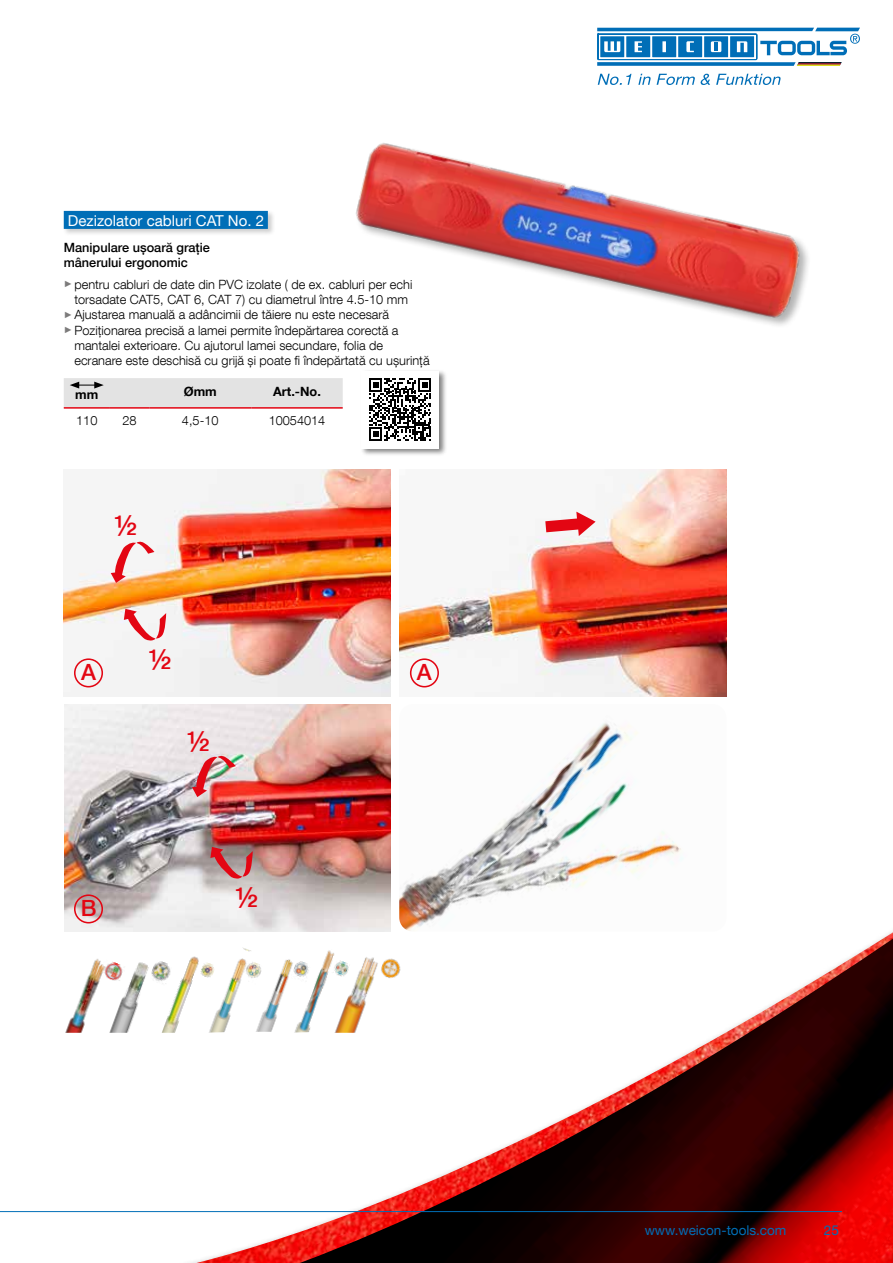
<style>
.page{position:relative;width:893px;height:1263px;background:#fff}
.page>*{position:absolute;margin:0;border:0;box-sizing:border-box;transform-origin:0 0}
.t1{font:500 27.6px "Helvetica Neue LT Com";color:#e30613}
.t2{font:500 22.35px "Helvetica Neue LT Com";color:#e30613}
.t3{font:15px "Helvetica Neue LT Com";color:#fff}
.t4{font:13.5px "Helvetica Neue LT Com";color:#006eb7}
.t5{font:300 12.75px "Helvetica Neue LT Com";color:#000}
.t6{font:500 12.75px/15.3px "Helvetica Neue LT Com";color:#000}
.t7{font:700 12.75px "Helvetica Neue LT Com";color:#000}
.s1{font-family:"Arial";font-weight:400;font-size:9px;color:#7c7b7b}
</style>
<div class="page">
<img style="left:399px;top:469px;width:327px;height:228px">
<img style="left:64px;top:641px;width:327px;height:56px">
<svg style="left:545px;top:512px;width:51px;height:24px"></svg>
<svg style="left:124px;top:641px;width:42px;height:8px"></svg>
<img style="left:516px;top:173px;width:292px;height:153px">
<div style="left:74px;top:658px;width:29px;height:29px;border:2px solid #e30613;border-radius:50%"></div>
<div style="left:410px;top:658px;width:29px;height:29px;border:2px solid #e30613;border-radius:50%"></div>
<img style="left:63px;top:143px;width:453px;height:498px">
<svg style="left:598px;top:74px;width:33px;height:11px"></svg>
<svg style="left:638px;top:74px;width:13px;height:11px"></svg>
<svg style="left:657px;top:74px;width:53px;height:11px"></svg>
<svg style="left:716px;top:74px;width:65px;height:11px"></svg>
<svg style="left:597px;top:28px;width:263px;height:38px"></svg>
<div style="left:0;top:705px;width:893px;height:558px;background:#000;opacity:.5"></div>
<img style="left:197px;top:932px;width:696px;height:331px">
<img style="left:300px;top:939px;width:593px;height:324px">
<img style="left:202px;top:946px;width:54px;height:87px">
<img style="left:241px;top:960px;width:10px;height:27px">
<img style="left:65px;top:953px;width:44px;height:80px">
<img style="left:97px;top:958px;width:12px;height:27px">
<img style="left:109px;top:953px;width:48px;height:80px">
<img style="left:148px;top:959px;width:14px;height:28px">
<img style="left:342px;top:953px;width:42px;height:80px">
<img style="left:378px;top:953px;width:27px;height:29px">
<img style="left:290px;top:947px;width:52px;height:86px">
<img style="left:330px;top:959px;width:21px;height:19px">
<img style="left:251px;top:952px;width:51px;height:80px">
<img style="left:290px;top:959px;width:23px;height:25px">
<img style="left:162px;top:953px;width:40px;height:80px">
<img style="left:197px;top:961px;width:19px;height:24px">
<hr style="left:0;top:1211px;width:842px;height:1px;background:#006eb7">
<p class="t3" style="left:68px;top:211px;width:198px">Dezizolator cabluri CAT No. 2</p>
<p class="t6" style="left:64px;top:239px;width:148px">Manipulare ușoară grație mânerului ergonomic</p>
<p class="t5" style="left:64px;top:276px;width:350px"><span class="s1">►</span> pentru cabluri de date din PVC izolate ( de ex. cabluri per echi</p>
<p class="t5" style="left:74px;top:292px;width:335px">torsadate CAT5, CAT 6, CAT 7) cu diametrul între 4.5-10 mm</p>
<p class="t5" style="left:64px;top:307px;width:327px"><span class="s1">►</span> Ajustarea manuală a adâncimii de tăiere nu este necesară</p>
<p class="t5" style="left:64px;top:322px;width:336px"><span class="s1">►</span> Poziționarea precisă a lamei permite îndepărtarea corectă a</p>
<p class="t5" style="left:74px;top:338px;width:310px">mantalei exterioare. Cu ajutorul lamei secundare, folia de</p>
<p class="t5" style="left:74px;top:353px;width:357px">ecranare este deschisă cu grijă și poate fi îndepărtată cu ușurință</p>
<p class="t7" style="left:75px;top:387px;width:25px">mm</p>
<p class="t7" style="left:184px;top:384px;width:35px">Ømm</p>
<p class="t7" style="left:273px;top:384px;width:49px">Art.-No.</p>
<p class="t5" style="left:76px;top:413px;width:23px">110</p>
<p class="t5" style="left:122px;top:413px;width:16px">28</p>
<p class="t5" style="left:182px;top:413px;width:38px">4,5-10</p>
<p class="t5" style="left:269px;top:413px;width:58px">10054014</p>
<h1 class="t1" style="left:114px;top:508px;width:25px">½</h1>
<h2 class="t2" style="left:81px;top:658px;width:16px">A</h2>
<h1 class="t1" style="left:148px;top:642px;width:25px">½</h1>
<h1 class="t1" style="left:187px;top:725px;width:25px">½</h1>
<h2 class="t2" style="left:81px;top:895px;width:17px">B</h2>
<h1 class="t1" style="left:235px;top:880px;width:25px">½</h1>
<h2 class="t2" style="left:417px;top:658px;width:16px">A</h2>
<p class="t4" style="left:645px;top:1221px;width:143px">www.weicon-tools.com</p>
<p class="t4" style="left:824px;top:1221px;width:17px">25</p>
</div>
